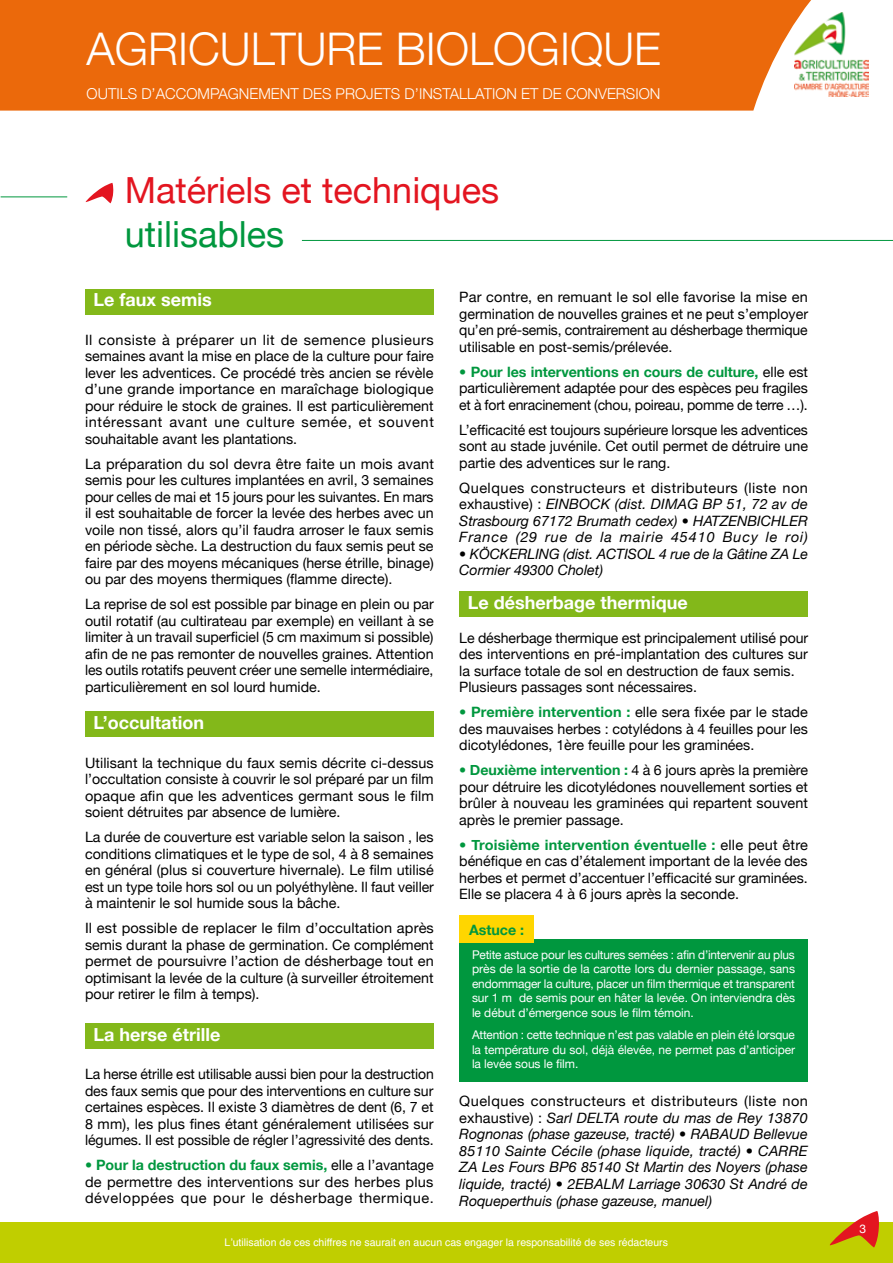
<style>
.page{position:relative;width:893px;height:1263px;background:#fff}
.page>*{position:absolute;margin:0;border:0;box-sizing:border-box;transform-origin:0 0}
.t1{font:300 45px "Helvetica Neue";color:#fff}
.t2{font:36px "Helvetica Neue";color:#e31520}
.t3{font:36px "Helvetica Neue";color:#00973e}
.t4{font:700 18px "Helvetica Neue";color:#fff}
.t5{font:300 15px "Helvetica Neue";color:#fff}
.t6{font:14.25px/16.5px "Helvetica Neue";color:#000;text-align:justify}
.t7{font:italic 14.25px/16.6px "Helvetica Neue";color:#000;text-align:justify}
.t8{font:700 14.25px "Helvetica Neue";color:#00973e}
.t9{font:12px/14.4px "Helvetica Neue";letter-spacing:-.005em;color:#fff;text-align:justify}
.t10{font:10.5px "Helvetica";color:#fff}
.s1{font-weight:700;color:#00973e}
.s2{font-style:normal}
</style>
<div class="page">
<div style="left:0;top:1222px;width:893px;height:41px;background:#c0ce00"></div>
<svg style="left:830px;top:1211px;width:49px;height:36px"></svg>
<img style="left:839px;top:13px;width:29px;height:83px">
<svg style="left:0;top:0;width:839px;height:111px;fill:#eb690b"></svg>
<div style="left:85px;top:289px;width:349px;height:25px;background:#83b81a"></div>
<div style="left:85px;top:712px;width:349px;height:25px;background:#83b81a"></div>
<div style="left:85px;top:1023px;width:349px;height:26px;background:#83b81a"></div>
<div style="left:459px;top:591px;width:349px;height:26px;background:#83b81a"></div>
<div style="left:459px;top:939px;width:349px;height:142px;background:#00973e"></div>
<div style="left:459px;top:915px;width:75px;height:27px;background:#ffd600"></div>
<svg style="left:86px;top:183px;width:27px;height:20px"></svg>
<hr style="left:302px;top:240px;width:591px;height:1px;background:#00973e">
<hr style="left:1px;top:196px;width:66px;height:1px;background:#00973e">
<h1 class="t1" style="left:86px;top:22px;width:576px">AGRICULTURE BIOLOGIQUE</h1>
<p class="t5" style="left:87px;top:85px;width:575px">OUTILS D’ACCOMPAGNEMENT DES PROJETS D’INSTALLATION ET DE CONVERSION</p>
<h2 class="t2" style="left:125px;top:169px;width:376px">Matériels et techniques</h2>
<h2 class="t3" style="left:125px;top:212px;width:161px">utilisables</h2>
<p class="t4" style="left:94px;top:289px;width:120px">Le faux semis</p>
<p class="t6" style="left:85px;top:331px;width:350px">Il consiste à préparer un lit de semence plusieurs semaines avant la mise en place de la culture pour faire lever les adventices. Ce procédé très ancien se révèle d’une grande importance en maraîchage biologique pour réduire le stock de graines. Il est particulièrement intéressant avant une culture semée, et souvent souhaitable avant les plantations.</p>
<p class="t6" style="left:85px;top:455px;width:350px">La préparation du sol devra être faite un mois avant semis pour les cultures implantées en avril, 3 semaines pour celles de mai et 15 jours pour les suivantes. En mars il est souhaitable de forcer la levée des herbes avec un voile non tissé, alors qu’il faudra arroser le faux semis en période sèche. La destruction du faux semis peut se faire par des moyens mécaniques (herse étrille, binage) ou par des moyens thermiques (flamme directe).</p>
<p class="t6" style="left:85px;top:596px;width:350px">La reprise de sol est possible par binage en plein ou par outil rotatif (au cultirateau par exemple) en veillant à se limiter à un travail superficiel (5 cm maximum si possible) afin de ne pas remonter de nouvelles graines. Attention les outils rotatifs peuvent créer une semelle intermédiaire, particulièrement en sol lourd humide.</p>
<p class="t4" style="left:94px;top:712px;width:112px">L’occultation</p>
<p class="t6" style="left:85px;top:754px;width:350px">Utilisant la technique du faux semis décrite ci-dessus l’occultation consiste à couvrir le sol préparé par un film opaque afin que les adventices germant sous le film soient détruites par absence de lumière.</p>
<p class="t6" style="left:85px;top:828px;width:350px">La durée de couverture est variable selon la saison , les conditions climatiques et le type de sol, 4 à 8 semaines en général (plus si couverture hivernale). Le film utilisé est un type toile hors sol ou un polyéthylène. Il faut veiller à maintenir le sol humide sous la bâche.</p>
<p class="t6" style="left:85px;top:919px;width:350px">Il est possible de replacer le film d’occultation après semis durant la phase de germination. Ce complément permet de poursuivre l’action de désherbage tout en optimisant la levée de la culture (à surveiller étroitement pour retirer le film à temps).</p>
<p class="t4" style="left:94px;top:1023px;width:128px">La herse étrille</p>
<p class="t6" style="left:85px;top:1066px;width:350px">La herse étrille est utilisable aussi bien pour la destruction des faux semis que pour des interventions en culture sur certaines espèces. Il existe 3 diamètres de dent (6, 7 et 8 mm), les plus fines étant généralement utilisées sur légumes. Il est possible de régler l’agressivité des dents.</p>
<p class="t6" style="left:85px;top:1157px;width:350px"><span class="s1">• Pour la destruction du faux semis,</span> elle a l’avantage de permettre des interventions sur des herbes plus développées que pour le désherbage thermique.</p>
<p class="t6" style="left:459px;top:289px;width:350px">Par contre, en remuant le sol elle favorise la mise en germination de nouvelles graines et ne peut s’employer qu’en pré-semis, contrairement au désherbage thermique utilisable en post-semis/prélevée.</p>
<p class="t6" style="left:459px;top:363px;width:350px"><span class="s1">• Pour les interventions en cours de culture,</span> elle est particulièrement adaptée pour des espèces peu fragiles et à fort enracinement (chou, poireau, pomme de terre …).</p>
<p class="t6" style="left:459px;top:421px;width:350px">L’efficacité est toujours supérieure lorsque les adventices sont au stade juvénile. Cet outil permet de détruire une partie des adventices sur le rang.</p>
<p class="t7" style="left:459px;top:479px;width:350px"><span class="s2">Quelques constructeurs et distributeurs (liste non exhaustive) :</span> EINBOCK (dist. DIMAG BP 51, 72 av de Strasbourg 67172 Brumath cedex) • HATZENBICHLER France (29 rue de la mairie 45410 Bucy le roi)</p>
<p class="t7" style="left:459px;top:545px;width:350px">• KÖCKERLING (dist. ACTISOL 4 rue de la Gâtine ZA Le<br>Cormier 49300 Cholet)</p>
<p class="t4" style="left:468px;top:591px;width:221px">Le désherbage thermique</p>
<p class="t6" style="left:459px;top:629px;width:350px;text-align:left">Le désherbage thermique est principalement utilisé pour des interventions en pré-implantation des cultures sur la surface totale de sol en destruction de faux semis.<br>Plusieurs passages sont nécessaires.</p>
<p class="t6" style="left:459px;top:704px;width:350px"><span class="s1">• Première intervention :</span> elle sera fixée par le stade des mauvaises herbes : cotylédons à 4 feuilles pour les dicotylédones, 1ère feuille pour les graminées.</p>
<p class="t6" style="left:459px;top:762px;width:350px"><span class="s1">• Deuxième intervention :</span> 4 à 6 jours après la première pour détruire les dicotylédones nouvellement sorties et brûler à nouveau les graminées qui repartent souvent après le premier passage.</p>
<p class="t6" style="left:459px;top:836px;width:350px"><span class="s1">• Troisième intervention éventuelle :</span> elle peut être bénéfique en cas d’étalement important de la levée des herbes et permet d’accentuer l’efficacité sur graminées.<br>Elle se placera 4 à 6 jours après la seconde.</p>
<p class="t8" style="left:469px;top:921px;width:57px">Astuce :</p>
<p class="t9" style="left:472px;top:947px;width:325px">Petite astuce pour les cultures semées : afin d’intervenir au plus près de la sortie de la carotte lors du dernier passage, sans endommager la culture, placer un film thermique et transparent sur 1 m² de semis pour en hâter la levée. On interviendra dès le début d’émergence sous le film témoin.</p>
<p class="t9" style="left:472px;top:1028px;width:325px">Attention : cette technique n’est pas valable en plein été lorsque la température du sol, déjà élevée, ne permet pas d’anticiper la levée sous le film.</p>
<p class="t7" style="left:459px;top:1093px;width:350px"><span class="s2">Quelques constructeurs et distributeurs (liste non exhaustive) :</span> Sarl DELTA route du mas de Rey 13870<br>Rognonas (phase gazeuse, tracté) • RABAUD Bellevue 85110 Sainte Cécile (phase liquide, tracté) • CARRE ZA Les Fours BP6 85140 St Martin des Noyers (phase liquide, tracté) • 2EBALM Larriage 30630 St André de Roqueperthuis (phase gazeuse, manuel)</p>
<p class="t10" style="left:225px;top:1234px;width:445px">L’utilisation de ces chiffres ne saurait en aucun cas engager la responsabilité de ses rédacteurs</p>
<p class="t9" style="left:859px;top:1221px;width:8px">3</p>
</div>
